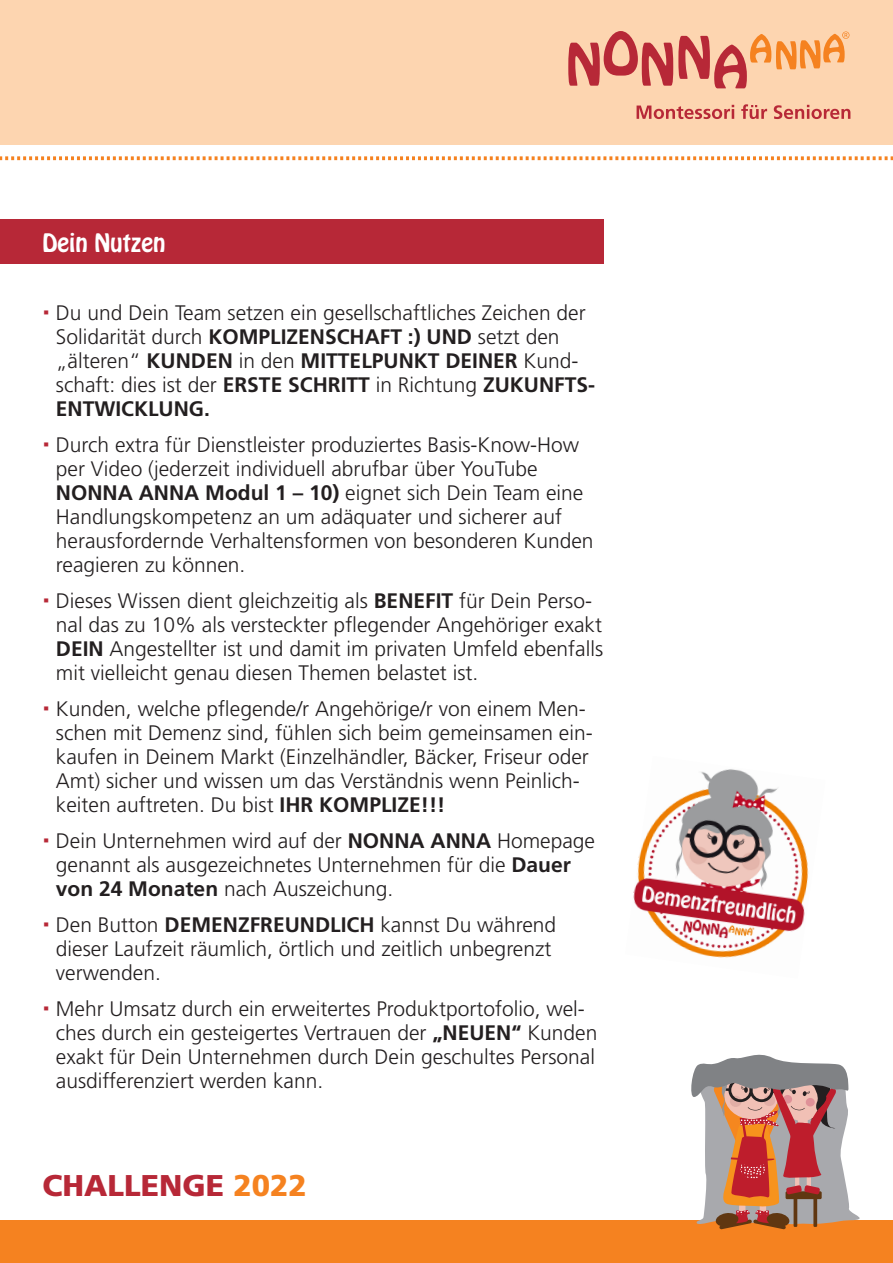
<style>
.page{position:relative;width:893px;height:1263px;background:#fff}
.page>*{position:absolute;margin:0;border:0;box-sizing:border-box;transform-origin:0 0}
.t1{font:900 30px "Frutiger LT Std";color:#b72837}
.t2{font:22.5px "Hobo Std";color:#fff}
.t3{font:300 21px/24px "Frutiger LT Std";color:#231f20}
.s1{font-weight:700}
.s2{color:#f58220}
</style>
<div class="page">
<div style="left:0;top:0;width:893px;height:145px;background:#fdd5b0"></div>
<svg style="left:0;top:156px;width:893px;height:4px"></svg>
<div style="left:0;top:1220px;width:893px;height:43px;background:#f58220"></div>
<svg style="left:568px;top:31px;width:281px;height:58px"></svg>
<svg style="left:637px;top:104px;width:213px;height:15px"></svg>
<div style="left:0;top:219px;width:604px;height:45px;background:#b72837"></div>
<img style="left:633px;top:769px;width:176px;height:189px">
<svg style="left:691px;top:1054px;width:169px;height:175px"></svg>
<p class="t2" style="left:43px;top:227px;width:125px">Dein Nutzen</p>
<p class="t3" style="left:56px;top:301px;width:541px">Du und Dein Team setzen ein gesellschaftliches Zeichen der Solidarität durch <span class="s1">KOMPLIZENSCHAFT :) UND</span> setzt den „älteren“ <span class="s1">KUNDEN</span> in den <span class="s1">MITTELPUNKT DEINER</span> Kund&shy;schaft: dies ist der <span class="s1">ERSTE SCHRITT</span> in Richtung <span class="s1">ZUKUNFTS-ENTWICKLUNG.</span></p>
<p class="t3" style="left:56px;top:433px;width:539px">Durch extra für Dienstleister produziertes Basis-Know-How per Video (jederzeit individuell abrufbar über YouTube <span class="s1">NONNA ANNA Modul 1 – 10)</span> eignet sich Dein Team eine Handlungskompetenz an um adäquater und sicherer auf herausfordernde Verhaltensformen von besonderen Kunden reagieren zu können.</p>
<p class="t3" style="left:56px;top:589px;width:549px">Dieses Wissen dient gleichzeitig als <span class="s1">BENEFIT</span> für Dein Perso&shy;nal das zu 10% als versteckter pflegender Angehöriger exakt <span class="s1">DEIN</span> Angestellter ist und damit im privaten Umfeld ebenfalls mit vielleicht genau diesen Themen belastet ist.</p>
<p class="t3" style="left:56px;top:697px;width:538px">Kunden, welche pflegende/r Angehörige/r von einem Men&shy;schen mit Demenz sind, fühlen sich beim gemeinsamen ein&shy;kaufen in Deinem Markt (Einzelhändler, Bäcker, Friseur oder Amt) sicher und wissen um das Verständnis wenn Peinlich&shy;keiten auftreten. Du bist <span class="s1">IHR KOMPLIZE!!!</span></p>
<p class="t3" style="left:56px;top:829px;width:541px">Dein Unternehmen wird auf der <span class="s1">NONNA ANNA</span> Homepage genannt als ausgezeichnetes Unternehmen für die <span class="s1">Dauer von 24 Monaten</span> nach Auszeichung.</p>
<p class="t3" style="left:56px;top:913px;width:502px">Den Button <span class="s1">DEMENZFREUNDLICH</span> kannst Du während dieser Laufzeit räumlich, örtlich und zeitlich unbegrenzt verwenden.</p>
<p class="t3" style="left:56px;top:997px;width:543px">Mehr Umsatz durch ein erweitertes Produktportofolio, wel&shy;ches durch ein gesteigertes Vertrauen der <span class="s1">„NEUEN“</span> Kunden exakt für Dein Unternehmen durch Dein geschultes Personal ausdifferenziert werden kann.</p>
<p class="t1" style="left:43px;top:1167px;width:266px">CHALLENGE <span class="s2">2022</span></p>
</div>
